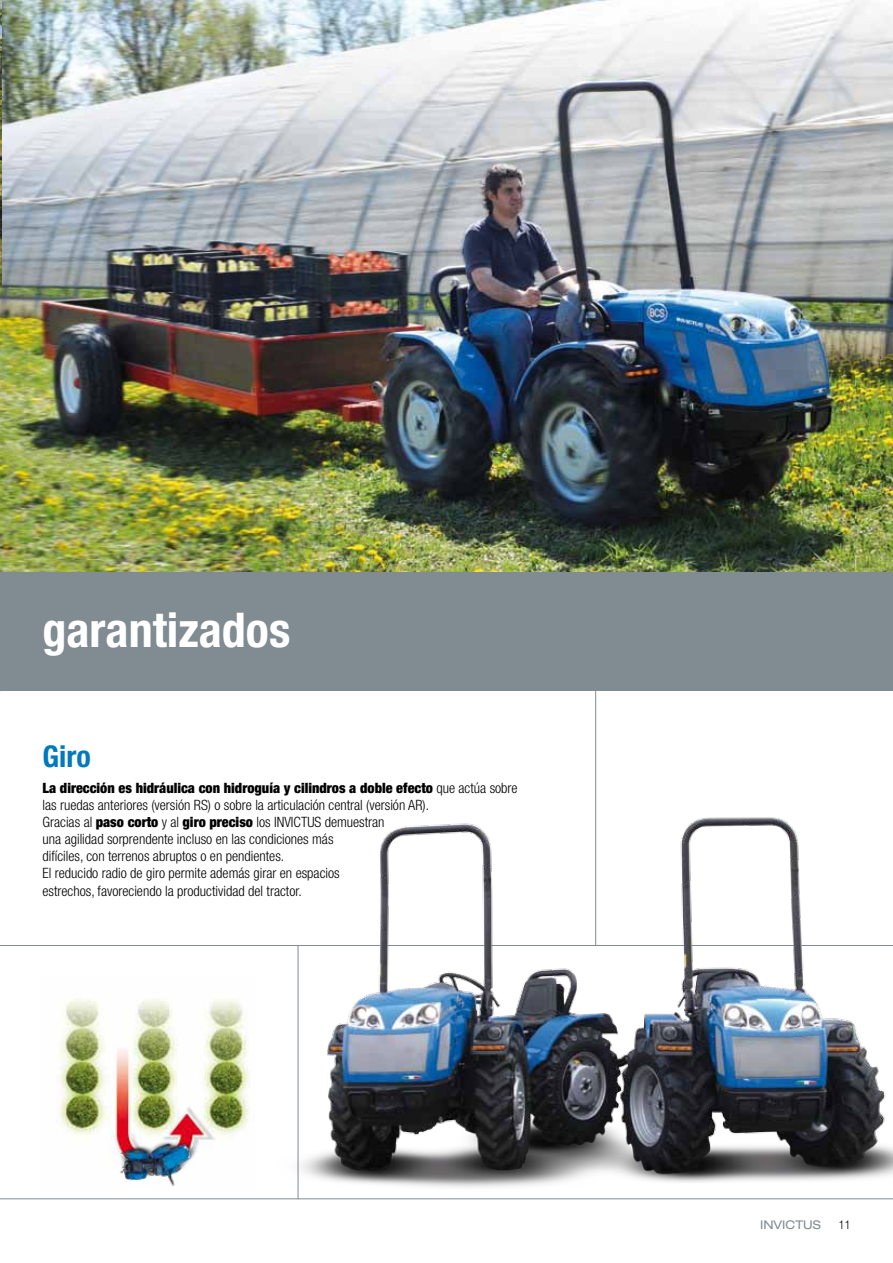
<style>
.page{position:relative;width:893px;height:1263px;background:#fff}
.page>*{position:absolute;margin:0;border:0;box-sizing:border-box;transform-origin:0 0}
.t1{font:700 condensed 48px "Helvetica Neue LT Std";color:#fff}
.t2{font:700 condensed 30px "Helvetica Neue LT Std";color:#0079bd}
.t3{font:300 condensed 14.25px/17.1px "Helvetica Neue LT Std";color:#000}
.t4{font:expanded 12px "Helvetica Neue LT Std";color:#808b92}
.t5{font:300 condensed 12px "Helvetica Neue LT Std";color:#000}
.s1{font-weight:900}
</style>
<div class="page">
<div style="left:0;top:572px;width:893px;height:119px;background:#808b92"></div>
<hr style="left:0;top:1198px;width:893px;height:1px;background:#808b92">
<img style="left:0;top:0;width:893px;height:572px">
<hr style="left:595px;top:691px;width:1px;height:254px;background:#808b92">
<hr style="left:0;top:945px;width:893px;height:1px;background:#808b92">
<img style="left:59px;top:999px;width:190px;height:149px">
<img style="left:113px;top:1134px;width:85px;height:52px">
<img style="left:276px;top:804px;width:617px;height:396px">
<img style="left:0;top:0;width:1px;height:286px">
<h1 class="t1" style="left:43px;top:600px;width:249px">garantizados</h1>
<h2 class="t2" style="left:43px;top:738px;width:50px">Giro</h2>
<p class="t3" style="left:43px;top:779px;width:477px"><span class="s1">La dirección es hidráulica con hidroguía y cilindros a doble efecto</span> que actúa sobre las ruedas anteriores (versión RS) o sobre la articulación central (versión AR).<br>Gracias al <span class="s1">paso corto</span> y al <span class="s1">giro preciso</span> los INVICTUS demuestran<br>una agilidad sorprendente incluso en las condiciones más<br>difíciles, con terrenos abruptos o en pendientes.<br>El reducido radio de giro permite además girar en espacios<br>estrechos, favoreciendo la productividad del tractor.</p>
<p class="t4" style="left:760px;top:1217px;width:62px">INVICTUS</p>
<p class="t5" style="left:839px;top:1218px;width:13px">11</p>
</div>
